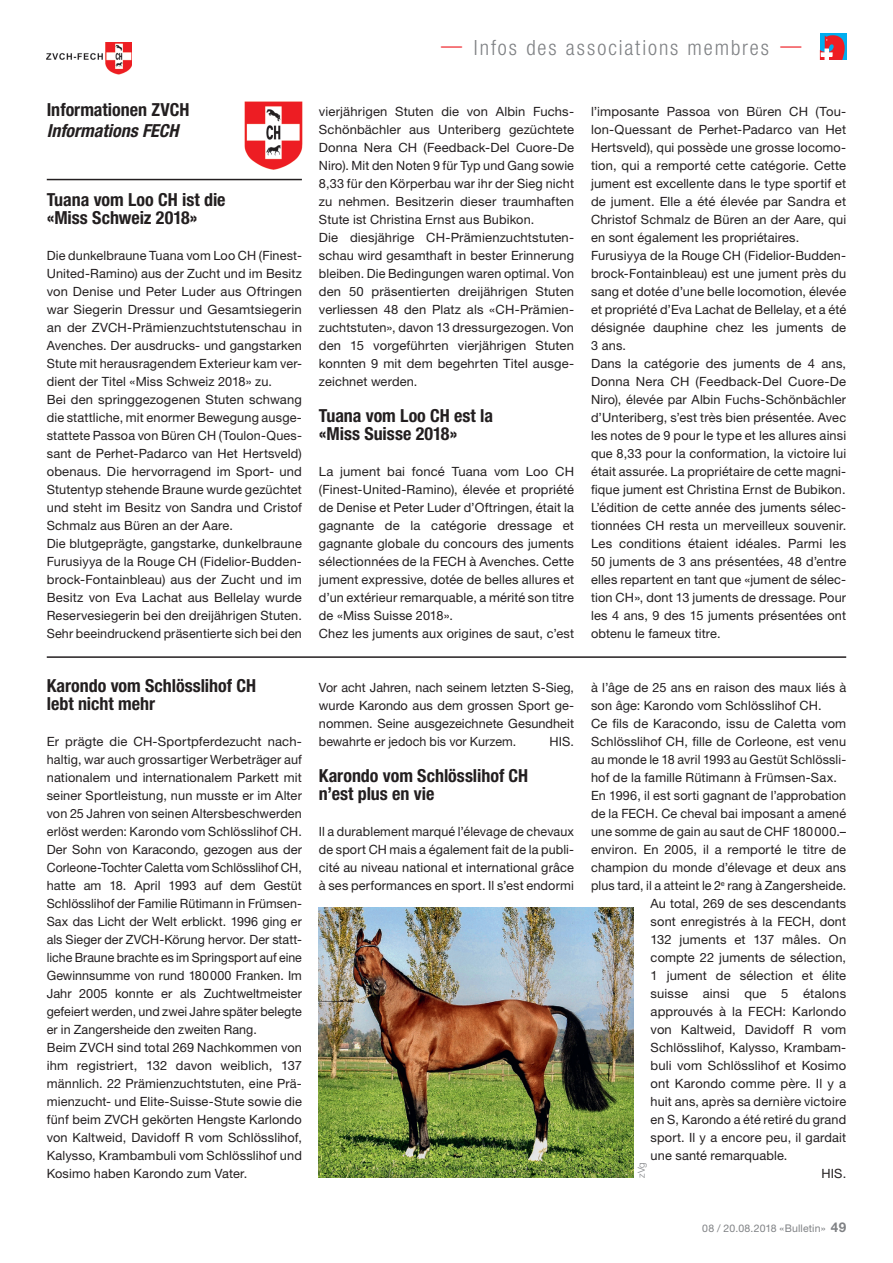
<style>
.page{position:relative;width:893px;height:1263px;background:#fff}
.page>*{position:absolute;margin:0;border:0;box-sizing:border-box;transform-origin:0 0}
.t1{font:300 condensed 21px "Helvetica Neue LT Std";letter-spacing:.09em;color:#808285}
.t2{font:700 condensed 18px/18px "Helvetica Neue LT Std";color:#231f20}
.t3{font:italic 700 condensed 18px "Helvetica Neue LT Std";color:#231f20}
.t4{font:12.75px/18px "Helvetica Neue LT Std";letter-spacing:.01em;color:#231f20}
.t5{font:10.5px "Helvetica Neue LT Std";letter-spacing:.015em;color:#808285}
.t6{font:300 9.75px "Helvetica Neue LT Std";color:#808285}
.s1{color:#ee1d23}
.s2{font-weight:700;font-size:13.5px}
</style>
<div class="page">
<div style="left:820px;top:34px;width:26px;height:26px;background:#00aeef"></div>
<svg style="left:820px;top:35px;width:25px;height:25px"></svg>
<img style="left:47px;top:43px;width:85px;height:31px">
<img style="left:244px;top:101px;width:59px;height:69px">
<hr style="left:47px;top:179px;width:255px;height:1px;background:#231f20">
<img style="left:319px;top:908px;width:315px;height:270px">
<hr style="left:47px;top:656px;width:799px;height:2px;background:#231f20">
<h1 class="t1" style="left:441px;top:35px;width:362px"><span class="s1">—</span> Infos des associations membres <span class="s1">—</span></h1>
<h2 class="t2" style="left:47px;top:100px;width:144px">Informationen ZVCH</h2>
<h2 class="t3" style="left:47px;top:120px;width:133px">Informations FECH</h2>
<h2 class="t2" style="left:47px;top:190px;width:180px">Tuana vom Loo CH ist die «Miss Schweiz 2018»</h2>
<p class="t4" style="left:47px;top:246px;width:257px">Die dunkelbraune Tuana vom Loo CH (Finest-United-Ramino) aus der Zucht und im Besitz von Denise und Peter Luder aus Oftringen war Siegerin Dressur und Gesamtsiegerin an der ZVCH-Prämienzuchtstutenschau in Avenches. Der ausdrucks- und gangstarken Stute mit herausragendem Exterieur kam ver&shy;dient der Titel «Miss Schweiz 2018» zu.<br>Bei den springgezogenen Stuten schwang die stattliche, mit enormer Bewegung ausge&shy;stattete Passoa von Büren CH (Toulon-Ques&shy;sant de Perhet-Padarco van Het Hertsveld) obenaus. Die hervorragend im Sport- und Stutentyp stehende Braune wurde gezüchtet und steht im Besitz von Sandra und Cristof Schmalz aus Büren an der Aare.<br>Die blutgeprägte, gangstarke, dunkelbraune Furusiyya de la Rouge CH (Fidelior-Budden&shy;brock-Fontainbleau) aus der Zucht und im Besitz von Eva Lachat aus Bellelay wurde Reservesiegerin bei den dreijährigen Stuten.<br>Sehr beeindruckend präsentierte sich bei den</p>
<h2 class="t2" style="left:47px;top:676px;width:211px">Karondo vom Schlösslihof CH lebt nicht mehr</h2>
<p class="t4" style="left:47px;top:732px;width:257px">Er prägte die CH-Sportpferdezucht nach&shy;haltig, war auch grossartiger Werbeträger auf nationalem und internationalem Parkett mit seiner Sportleistung, nun musste er im Alter von 25 Jahren von seinen Altersbeschwerden erlöst werden: Karondo vom Schlösslihof CH.<br>Der Sohn von Karacondo, gezogen aus der Corleone-Tochter Caletta vom Schlösslihof CH, hatte am 18. April 1993 auf dem Gestüt Schlösslihof der Familie Rütimann in Frümsen-Sax das Licht der Welt erblickt. 1996 ging er als Sieger der ZVCH-Körung hervor. Der statt&shy;liche Braune brachte es im Springsport auf eine Gewinnsumme von rund 180000 Franken. Im Jahr 2005 konnte er als Zuchtweltmeister gefeiert werden, und zwei Jahre später belegte er in Zangersheide den zweiten Rang.<br>Beim ZVCH sind total 269 Nachkommen von ihm registriert, 132 davon weiblich, 137 männlich. 22 Prämienzuchtstuten, eine Prä&shy;mienzucht- und Elite-Suisse-Stute sowie die fünf beim ZVCH gekörten Hengste Karlondo von Kaltweid, Davidoff R vom Schlösslihof, Kalysso, Krambambuli vom Schlösslihof und Kosimo haben Karondo zum Vater.</p>
<p class="t4" style="left:319px;top:102px;width:257px">vierjährigen Stuten die von Albin Fuchs-Schönbächler aus Unteriberg gezüchtete Donna Nera CH (Feedback-Del Cuore-De Niro). Mit den Noten 9 für Typ und Gang sowie 8,33 für den Körperbau war ihr der Sieg nicht zu nehmen. Besitzerin dieser traumhaften Stute ist Christina Ernst aus Bubikon.<br>Die diesjährige CH-Prämienzuchtstuten&shy;schau wird gesamthaft in bester Erinnerung bleiben. Die Bedingungen waren optimal. Von den 50 präsentierten dreijährigen Stuten verliessen 48 den Platz als «CH-Prämien&shy;zuchtstuten», davon 13 dressurgezogen. Von den 15 vorgeführten vierjährigen Stuten konnten 9 mit dem begehrten Titel ausge&shy;zeichnet werden.</p>
<h2 class="t2" style="left:319px;top:406px;width:176px">Tuana vom Loo CH est la «Miss Suisse 2018»</h2>
<p class="t4" style="left:319px;top:462px;width:257px">La jument bai foncé Tuana vom Loo CH (Finest-United-Ramino), élevée et propriété de Denise et Peter Luder d’Oftringen, était la gagnante de la catégorie dressage et gagnante globale du concours des juments sélectionnées de la FECH à Avenches. Cette jument expressive, dotée de belles allures et d’un extérieur remarquable, a mérité son titre de «Miss Suisse 2018».<br>Chez les juments aux origines de saut, c’est</p>
<p class="t4" style="left:319px;top:678px;width:257px;text-align:justify">Vor acht Jahren, nach seinem letzten S-Sieg, wurde Karondo aus dem grossen Sport ge&shy;nommen. Seine ausgezeichnete Gesundheit bewahrte er jedoch bis vor Kurzem.</p>
<p class="t4" style="left:549px;top:732px;width:26px">HIS.</p>
<h2 class="t2" style="left:319px;top:766px;width:211px">Karondo vom Schlösslihof CH n’est plus en vie</h2>
<p class="t4" style="left:319px;top:822px;width:257px;text-align:justify">Il a durablement marqué l’élevage de chevaux de sport CH mais a également fait de la publi&shy;cité au niveau national et international grâce à ses performances en sport. Il s’est endormi</p>
<p class="t4" style="left:591px;top:102px;width:257px">l’imposante Passoa von Büren CH (Tou&shy;lon-Quessant de Perhet-Padarco van Het Hertsveld), qui possède une grosse locomo&shy;tion, qui a remporté cette catégorie. Cette jument est excellente dans le type sportif et de jument. Elle a été élevée par Sandra et Christof Schmalz de Büren an der Aare, qui en sont également les propriétaires.<br>Furusiyya de la Rouge CH (Fidelior-Budden&shy;brock-Fontainbleau) est une jument près du sang et dotée d’une belle locomotion, élevée et propriété d’Eva Lachat de Bellelay, et a été désignée dauphine chez les juments de 3 ans.<br>Dans la catégorie des juments de 4 ans, Donna Nera CH (Feedback-Del Cuore-De Niro), élevée par Albin Fuchs-Schönbächler d’Unteriberg, s’est très bien présentée. Avec les notes de 9 pour le type et les allures ainsi que 8,33 pour la conformation, la victoire lui était assurée. La propriétaire de cette magni&shy;fique jument est Christina Ernst de Bubikon.<br>L’édition de cette année des juments sélec&shy;tionnées CH resta un merveilleux souvenir.<br>Les conditions étaient idéales. Parmi les 50 juments de 3 ans présentées, 48 d’entre elles repartent en tant que «jument de sélec&shy;tion CH», dont 13 juments de dressage. Pour les 4 ans, 9 des 15 juments présentées ont obtenu le fameux titre.</p>
<p class="t4" style="left:591px;top:678px;width:257px">à l’âge de 25 ans en raison des maux liés à</p>
<p class="t4" style="left:591px;top:696px;width:232px">son âge: Karondo vom Schlösslihof CH.</p>
<p class="t4" style="left:591px;top:714px;width:257px">Ce fils de Karacondo, issu de Caletta vom</p>
<p class="t4" style="left:591px;top:732px;width:257px">Schlösslihof CH, fille de Corleone, est venu</p>
<p class="t4" style="left:591px;top:750px;width:257px">au monde le 18 avril 1993 au Gestüt Schlössli-</p>
<p class="t4" style="left:591px;top:768px;width:247px">hof de la famille Rütimann à Frümsen-Sax.</p>
<p class="t4" style="left:591px;top:786px;width:257px">En 1996, il est sorti gagnant de l’approbation</p>
<p class="t4" style="left:591px;top:804px;width:257px">de la FECH. Ce cheval bai imposant a amené</p>
<p class="t4" style="left:591px;top:822px;width:257px">une somme de gain au saut de CHF 180000.–</p>
<p class="t4" style="left:591px;top:840px;width:257px">environ. En 2005, il a remporté le titre de</p>
<p class="t4" style="left:591px;top:858px;width:257px">champion du monde d’élevage et deux ans</p>
<p class="t4" style="left:591px;top:876px;width:257px">plus tard, il a atteint le 2<sup>e</sup> rang à Zangersheide.</p>
<p class="t4" style="left:651px;top:894px;width:197px">Au total, 269 de ses descendants</p>
<p class="t4" style="left:651px;top:912px;width:197px">sont enregistrés à la FECH, dont</p>
<p class="t4" style="left:651px;top:930px;width:197px">132 juments et 137 mâles. On</p>
<p class="t4" style="left:651px;top:948px;width:197px">compte 22 juments de sélection,</p>
<p class="t4" style="left:651px;top:966px;width:197px">1 jument de sélection et élite</p>
<p class="t4" style="left:651px;top:984px;width:197px">suisse ainsi que 5 étalons</p>
<p class="t4" style="left:651px;top:1002px;width:197px">approuvés à la FECH: Karlondo</p>
<p class="t4" style="left:651px;top:1020px;width:197px">von Kaltweid, Davidoff R vom</p>
<p class="t4" style="left:651px;top:1038px;width:197px">Schlösslihof, Kalysso, Krambam-</p>
<p class="t4" style="left:651px;top:1056px;width:197px">buli vom Schlösslihof et Kosimo</p>
<p class="t4" style="left:651px;top:1074px;width:197px">ont Karondo comme père. Il y a</p>
<p class="t4" style="left:651px;top:1092px;width:197px">huit ans, après sa dernière victoire</p>
<p class="t4" style="left:651px;top:1110px;width:197px">en S, Karondo a été retiré du grand</p>
<p class="t4" style="left:651px;top:1128px;width:197px">sport. Il y a encore peu, il gardait</p>
<p class="t4" style="left:651px;top:1146px;width:138px">une santé remarquable.</p>
<p class="t4" style="left:821px;top:1164px;width:26px">HIS.</p>
<p class="t6" style="left:635px;top:1178px;width:17px;rotate:-90deg">zVg</p>
<p class="t5" style="left:702px;top:1222px;width:145px">08 / 20.08.2018 «Bulletin» <span class="s2">49</span></p>
</div>
